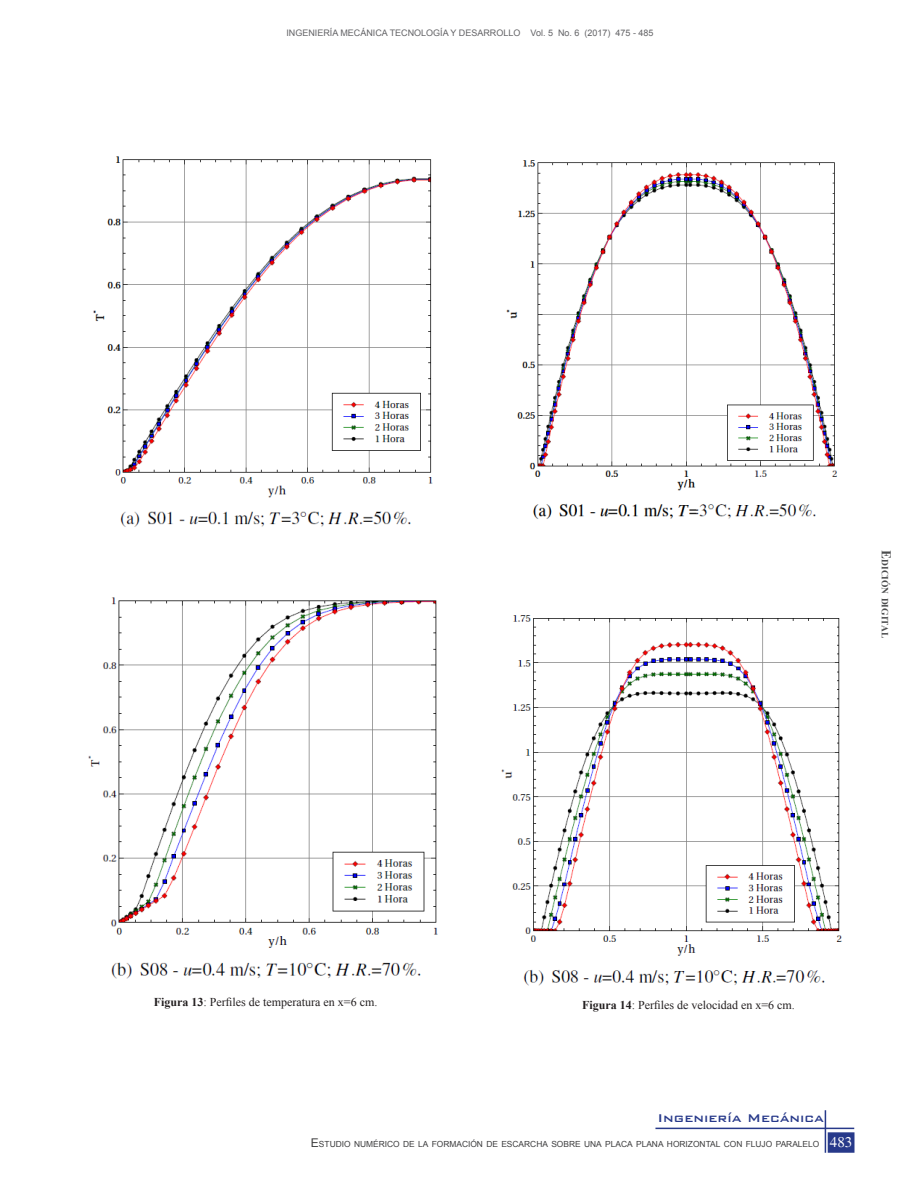
<style>
.page{position:relative;width:918px;height:1188px;background:#fff}
.page>*{position:absolute;margin:0;border:0;box-sizing:border-box;transform-origin:0 0}
.t1{font:500 15px "Bank Gothic BT";color:#27398a}
.t2{font:15px "Times";color:#fff}
.t3{font:12px "Times New Roman";color:#231f20}
.t4{font:700 9.45px "Times New Roman";color:#4b4c4d}
.Normal_somim{font:9px "Arial";color:#636366}
.t5{font:8.4px "Arial";color:#3e3e3f}
.s1{font-size:13.5px}
.s2{font-weight:700}
.s3{font-size:12px}
</style>
<div class="page">
<div style="left:828px;top:1132px;width:27px;height:21px;background:#27398a;border:2px solid #27398a"></div>
<hr style="left:825px;top:1110px;width:1px;height:43px;background:#27398a">
<hr style="left:655px;top:1128px;width:199px;height:1px;background:#27398a">
<img style="left:93px;top:156px;width:340px;height:371px">
<img style="left:88px;top:597px;width:350px;height:382px">
<img style="left:506px;top:160px;width:332px;height:359px">
<img style="left:501px;top:615px;width:341px;height:371px">
<p class="Normal_somim" style="left:286px;top:27px;width:369px">INGENIERÍA MECÁNICA TECNOLOGÍA Y DESARROLLO Vol. 5 No. 6 (2017) 475 - 485</p>
<p class="t4" style="left:892px;top:550px;width:89px;rotate:90deg"><span class="s1">E</span>dición digital</p>
<p class="t3" style="left:154px;top:993px;width:225px"><span class="s2">Figura 13</span>: Perfiles de temperatura en x=6 cm.</p>
<p class="t3" style="left:582px;top:997px;width:214px"><span class="s2">Figura 14</span>: Perfiles de velocidad en x=6 cm.</p>
<h1 class="t1" style="left:658px;top:1109px;width:168px">Ingeniería Mecánica</h1>
<p class="t5" style="left:311px;top:1138px;width:510px"><span class="s3">E</span>STUDIO NUMÉRICO DE LA FORMACIÓN DE ESCARCHA SOBRE UNA PLACA PLANA HORIZONTAL CON FLUJO PARALELO</p>
<h1 class="t2" style="left:830px;top:1134px;width:24px">483</h1>
</div>
